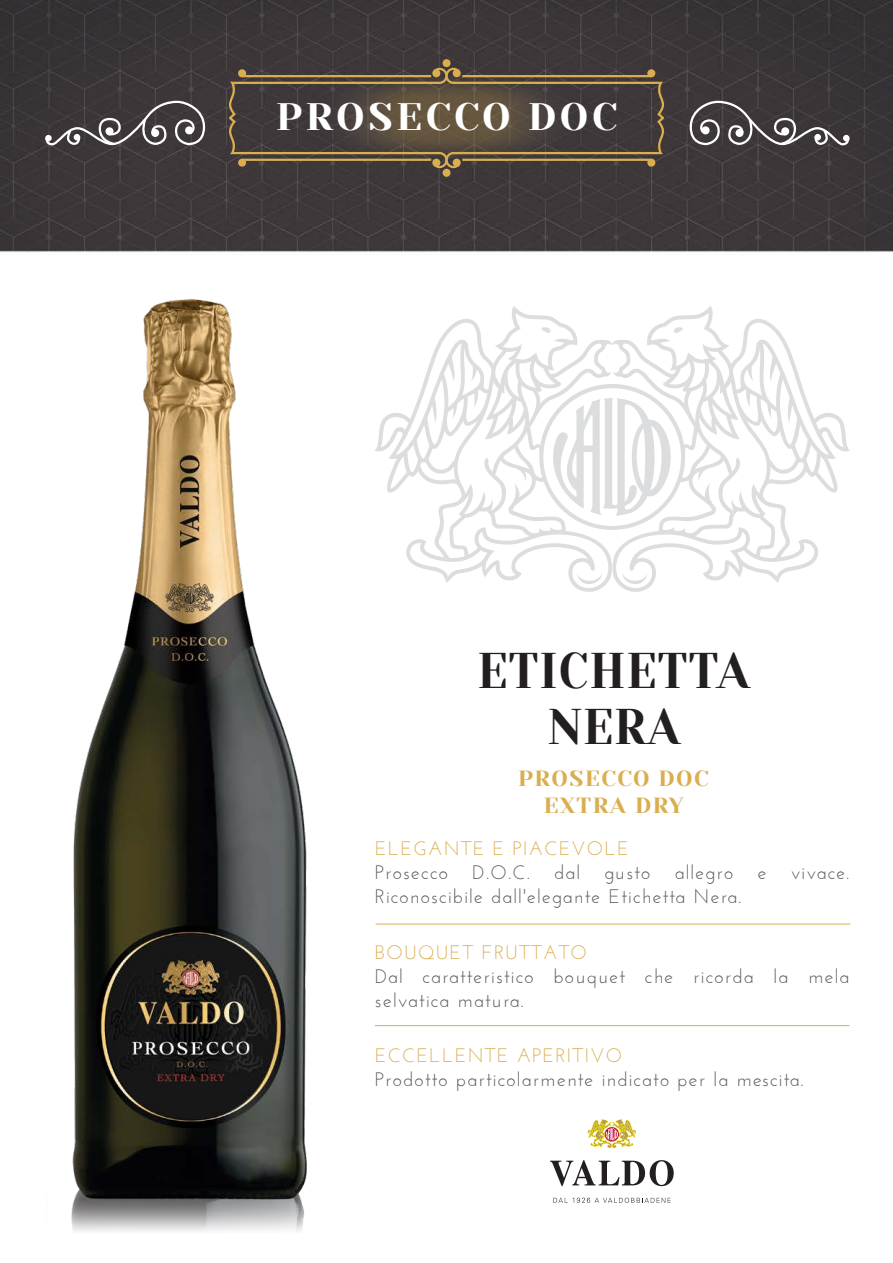
<style>
.page{position:relative;width:893px;height:1263px;background:#fff}
.page>*{position:absolute;margin:0;border:0;box-sizing:border-box;transform-origin:0 0}
.t1{font:50.25px/56.4px "Yeseva One";color:#231f20;text-align:center;scale:.88 1}
.t2{font:38.25px "Yeseva One";letter-spacing:.06em;color:#fff}
.t3{font:21.9px/26.4px "Yeseva One";letter-spacing:.04em;color:#daad4f;text-align:center}
.t4{font:19.5px/24px "Josefin Sans";letter-spacing:.06em;color:#58595b}
.t5{font:19.5px "Josefin Sans";letter-spacing:.06em;color:#daad4f}
</style>
<div class="page">
<img style="left:0;top:0;width:893px;height:1198px">
<svg style="left:413px;top:306px;width:436px;height:286px"></svg>
<svg style="left:552px;top:398px;width:119px;height:118px"></svg>
<img style="left:0;top:194px;width:413px;height:1038px">
<div style="left:206px;top:32px;width:484px;height:170px;background:#3e383a"></div>
<div style="left:443px;top:169px;width:8px;height:8px;border:2px solid #daad4f;border-radius:50%"></div>
<div style="left:443px;top:59px;width:8px;height:8px;border:2px solid #daad4f;border-radius:50%"></div>
<svg style="left:228px;top:60px;width:437px;height:116px;background:#54483d"></svg>
<svg style="left:44px;top:100px;width:160px;height:47px;background:#595456"></svg>
<div style="left:151px;top:129px;width:8px;height:8px;border:2px solid #fff;border-radius:50%"></div>
<svg style="left:688px;top:100px;width:163px;height:47px;background:#595456"></svg>
<div style="left:735px;top:129px;width:8px;height:8px;border:2px solid #fff;border-radius:50%"></div>
<hr style="left:376px;top:923px;width:474px;height:1px;background:#daad4f">
<hr style="left:375px;top:1025px;width:474px;height:1px;background:#daad4f">
<svg style="left:553px;top:1198px;width:118px;height:5px"></svg>
<svg style="left:550px;top:1160px;width:124px;height:26px"></svg>
<svg style="left:587px;top:1118px;width:49px;height:30px"></svg>
<h2 class="t2" style="left:275px;top:94px;width:344px">PROSECCO DOC</h2>
<h1 class="t1" style="left:477px;top:644px;width:312px">ETICHETTA<br>NERA</h1>
<p class="t3" style="left:518px;top:766px;width:193px">PROSECCO DOC<br>EXTRA DRY</p>
<p class="t5" style="left:375px;top:837px;width:255px">ELEGANTE E PIACEVOLE</p>
<p class="t4" style="left:375px;top:860px;width:476px">Prosecco D.O.C. dal gusto allegro e vivace.<br>Riconoscibile dall'elegante Etichetta Nera.</p>
<p class="t5" style="left:375px;top:940px;width:214px">BOUQUET FRUTTATO</p>
<p class="t4" style="left:375px;top:964px;width:476px">Dal caratteristico bouquet che ricorda la mela selvatica matura.</p>
<p class="t5" style="left:375px;top:1043px;width:249px">ECCELLENTE APERITIVO</p>
<p class="t4" style="left:375px;top:1067px;width:430px">Prodotto particolarmente indicato per la mescita.</p>
</div>
